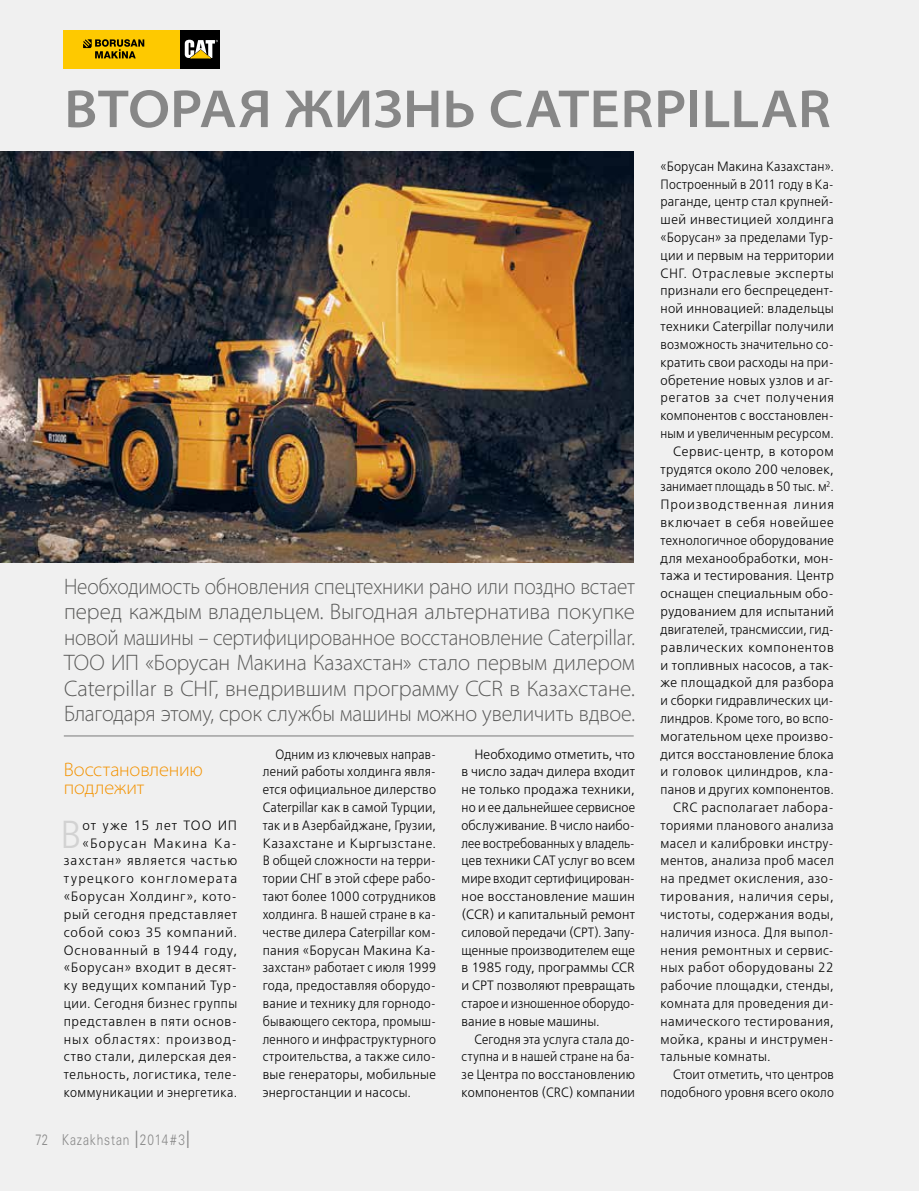
<style>
.page{position:relative;width:919px;height:1191px;background:#fff}
.page>*{position:absolute;margin:0;border:0;box-sizing:border-box;transform-origin:0 0}
.t1{font:600 semi-expanded 54px "Myriad Pro";letter-spacing:.005em;color:#878787}
.t2{font:39px "DS Free Set";color:#d2d2d2;scale:.95 1}
.t3{font:300 semi-expanded 22.5px/25.5px "Myriad Pro";letter-spacing:-.005em;color:#575756;text-align:justify;scale:.85 1}
.t4{font:300 semi-expanded 19.5px/17.9px "Myriad Pro";letter-spacing:-.005em;color:#f39200;scale:.94 1}
.t5{font:300 15px "Univers Cyr";letter-spacing:.07em;color:#878787;scale:.75 1}
.t6{font:300 15px "Univers Cyr";letter-spacing:.07em;color:#878787;scale:.8 1}
.t7{font:13.5px/17.9px "DS Free Set";letter-spacing:.03em;color:#000;text-align:justify}
.t8{font:13.5px/17.9px "DS Free Set";letter-spacing:.03em;color:#000;text-align:justify;scale:.89 1}
.t9{font:13.5px/17.9px "DS Free Set";letter-spacing:.055em;color:#000;text-align:right}
.t10{font:13.5px "DS Free Set";letter-spacing:.03em;color:#000;scale:.95 1}
.t11{font:13.5px "DS Free Set";letter-spacing:.03em;color:#000;scale:.93 1}
.t12{font:13.5px "DS Free Set";letter-spacing:.03em;color:#000;scale:.94 1}
.t13{font:13.5px "DS Free Set";letter-spacing:.03em;color:#000;scale:.92 1}
.t14{font:13.5px "DS Free Set";letter-spacing:.03em;color:#000;scale:.96 1}
.t15{font:13.5px/17.9px "DS Free Set";letter-spacing:.03em;color:#000;text-align:justify;scale:.9 1}
.t16{font:13.5px "DS Free Set";letter-spacing:.01em;color:#000;scale:.89 1}
.t17{font:13.5px "DS Free Set";letter-spacing:.01em;color:#000;scale:.9 1}
.t18{font:13.5px "DS Free Set";letter-spacing:.03em;color:#000;scale:.91 1}
.t19{font:13.5px "DS Free Set";letter-spacing:.055em;color:#000;scale:.96 1}
.t20{font:13.5px "DS Free Set";letter-spacing:.07em;color:#000}
.s1{font-size:24px}
</style>
<div class="page">
<div style="left:0;top:0;width:918px;height:1191px;background:#f0f0f0"></div>
<img style="left:0;top:151px;width:633px;height:412px">
<hr style="left:64px;top:735px;width:569px;height:1px;background:#878787">
<div style="left:63px;top:30px;width:117px;height:39px;background:#fec900"></div>
<div style="left:180px;top:30px;width:39px;height:39px;background:#000"></div>
<svg style="left:185px;top:40px;width:33px;height:19px"></svg>
<svg style="left:83px;top:39px;width:61px;height:19px"></svg>
<h1 class="t1" style="left:64px;top:74px;width:767px">ВТОРАЯ ЖИЗНЬ CATERPILLAR</h1>
<p class="t3" style="left:64px;top:573px;width:673px">Необходимость обновления спецтехники рано или поздно встает перед каждым владельцем. Выгодная альтернатива покупке новой машины – сертифицированное восстановление Caterpillar.<br>ТОО ИП «Борусан Макина Казахстан» стало первым дилером Caterpillar в СНГ, внедрившим программу CCR в Казахстане.<br>Благодаря этому, срок службы машины можно увеличить вдвое.</p>
<h3 class="t4" style="left:64px;top:760px;width:149px">Восстановлению подлежит</h3>
<h2 class="t2" style="left:60px;top:811px;width:24px">В</h2>
<p class="t9" style="left:64px;top:816px;width:175px">от уже 15 лет ТОО ИП «Борусан Макина Ка&shy;захстан» является частью турецкого конгломерата «Борусан Холдинг», кото&shy;рый сегодня представляет собой союз 35 компаний.<br>Основанный в 1944 году, «Борусан» входит в десят&shy;ку ведущих компаний Тур&shy;ции. Сегодня бизнес группы представлен в пяти основ&shy;ных областях: производ&shy;ство стали, дилерская дея&shy;тельность, логистика, теле&shy;коммуникации и энергетика.</p>
<p class="t5" style="left:36px;top:1131px;width:207px">72 Kazakhstan <span class="s1">l</span>2014#3<span class="s1">l</span></p>
<p class="t6" style="left:62px;top:1131px;width:166px"><span class="s1">l</span>2014#3<span class="s1">l</span> Kazakhstan</p>
<p class="t8" style="left:263px;top:745px;width:196px;text-indent:13px">Одним из ключевых направ&shy;лений работы холдинга явля&shy;ется официальное дилерство Caterpillar как в самой Турции, так и в Азербайджане, Грузии, Казахстане и Кыргызстане.<br>В общей сложности на терри&shy;тории СНГ в этой сфере рабо&shy;тают более 1000 сотрудников холдинга. В нашей стране в ка&shy;честве дилера Caterpillar ком&shy;пания «Борусан Макина Ка&shy;захстан» работает с июля 1999 года, предоставляя оборудо&shy;вание и технику для горнодо&shy;бывающего сектора, промыш&shy;ленного и инфраструктурного строительства, а также сило&shy;вые генераторы, мобильные энергостанции и насосы.</p>
<p class="t7" style="left:461px;top:745px;width:175px;text-indent:13px">Необходимо отметить, что в число задач дилера входит не только продажа техники, но и ее дальнейшее сервисное обслуживание. В число наибо&shy;лее востребованных у владель&shy;цев техники CAT услуг во всем мире входит сертифицирован&shy;ное восстановление машин (CCR) и капитальный ремонт силовой передачи (CPT). Запу&shy;щенные производителем еще в 1985 году, программы CCR и CPT позволяют превращать старое и изношенное оборудо&shy;вание в новые машины.</p>
<p class="t15" style="left:461px;top:1030px;width:194px;text-indent:13px">Сегодня эта услуга стала до&shy;ступна и в нашей стране на ба&shy;зе Центра по восстановлению компонентов (CRC) компании</p>
<p class="t11" style="left:660px;top:158px;width:188px">«Борусан Макина Казахстан».</p>
<p class="t16" style="left:660px;top:176px;width:196px">Построенный в 2011 году в Ка-</p>
<p class="t11" style="left:660px;top:194px;width:188px">раганде, центр стал крупней-</p>
<p class="t14" style="left:660px;top:212px;width:182px">шей инвестицией холдинга</p>
<p class="t11" style="left:660px;top:229px;width:188px">«Борусан» за пределами Тур-</p>
<p class="t12" style="left:660px;top:247px;width:186px">ции и первым на территории</p>
<p class="t19" style="left:660px;top:265px;width:182px">СНГ. Отраслевые эксперты</p>
<p class="t10" style="left:660px;top:283px;width:184px">признали его беспрецедент-</p>
<p class="t10" style="left:660px;top:301px;width:184px">ной инновацией: владельцы</p>
<p class="t14" style="left:660px;top:318px;width:182px">техники Caterpillar получили</p>
<p class="t13" style="left:660px;top:336px;width:190px">возможность значительно со-</p>
<p class="t13" style="left:660px;top:354px;width:190px">кратить свои расходы на при-</p>
<p class="t10" style="left:660px;top:372px;width:184px">обретение новых узлов и аг-</p>
<p class="t19" style="left:660px;top:390px;width:182px">регатов за счет получения</p>
<p class="t13" style="left:660px;top:408px;width:190px">компонентов с восстановлен-</p>
<p class="t17" style="left:660px;top:425px;width:194px">ным и увеличенным ресурсом.</p>
<p class="t7" style="left:673px;top:442px;width:162px">Сервис-центр, в котором</p>
<p class="t10" style="left:660px;top:461px;width:184px">трудятся около 200 человек,</p>
<p class="t16" style="left:660px;top:479px;width:196px">занимает площадь в 50 тыс. м<sup>2</sup>.</p>
<p class="t20" style="left:660px;top:497px;width:175px">Производственная линия</p>
<p class="t7" style="left:660px;top:514px;width:175px">включает в себя новейшее</p>
<p class="t13" style="left:660px;top:532px;width:190px">технологичное оборудование</p>
<p class="t14" style="left:660px;top:550px;width:182px">для механообработки, мон-</p>
<p class="t7" style="left:660px;top:567px;width:175px">тажа и тестирования. Центр</p>
<p class="t7" style="left:660px;top:585px;width:175px">оснащен специальным обо-</p>
<p class="t7" style="left:660px;top:603px;width:175px">рудованием для испытаний</p>
<p class="t16" style="left:660px;top:621px;width:196px">двигателей, трансмиссии, гид-</p>
<p class="t9" style="left:660px;top:638px;width:175px">равлических компонентов</p>
<p class="t7" style="left:660px;top:656px;width:175px">и топливных насосов, а так-</p>
<p class="t7" style="left:660px;top:674px;width:175px">же площадкой для разбора</p>
<p class="t11" style="left:660px;top:692px;width:188px">и сборки гидравлических ци-</p>
<p class="t18" style="left:660px;top:710px;width:192px">линдров. Кроме того, во вспо-</p>
<p class="t7" style="left:660px;top:727px;width:175px">могательном цехе произво-</p>
<p class="t10" style="left:660px;top:746px;width:184px">дится восстановление блока</p>
<p class="t7" style="left:660px;top:763px;width:175px">и головок цилиндров, кла-</p>
<p class="t12" style="left:660px;top:781px;width:186px">панов и других компонентов.</p>
<p class="t14" style="left:673px;top:799px;width:169px">CRC располагает лабора-</p>
<p class="t12" style="left:660px;top:817px;width:186px">ториями планового анализа</p>
<p class="t11" style="left:660px;top:835px;width:188px">масел и калибровки инстру-</p>
<p class="t11" style="left:660px;top:853px;width:188px">ментов, анализа проб масел</p>
<p class="t12" style="left:660px;top:871px;width:186px">на предмет окисления, азо-</p>
<p class="t9" style="left:660px;top:888px;width:175px">тирования, наличия серы,</p>
<p class="t10" style="left:660px;top:906px;width:184px">чистоты, содержания воды,</p>
<p class="t11" style="left:660px;top:924px;width:188px">наличия износа. Для выпол-</p>
<p class="t10" style="left:660px;top:942px;width:184px">нения ремонтных и сервис-</p>
<p class="t14" style="left:660px;top:960px;width:182px">ных работ оборудованы 22</p>
<p class="t12" style="left:660px;top:977px;width:186px">рабочие площадки, стенды,</p>
<p class="t13" style="left:660px;top:995px;width:190px">комната для проведения ди-</p>
<p class="t10" style="left:660px;top:1013px;width:184px">намического тестирования,</p>
<p class="t10" style="left:660px;top:1031px;width:184px">мойка, краны и инструмен-</p>
<p class="t12" style="left:660px;top:1049px;width:119px">тальные комнаты.</p>
<p class="t18" style="left:673px;top:1066px;width:178px">Стоит отметить, что центров</p>
<p class="t17" style="left:660px;top:1084px;width:194px">подобного уровня всего около</p>
</div>
